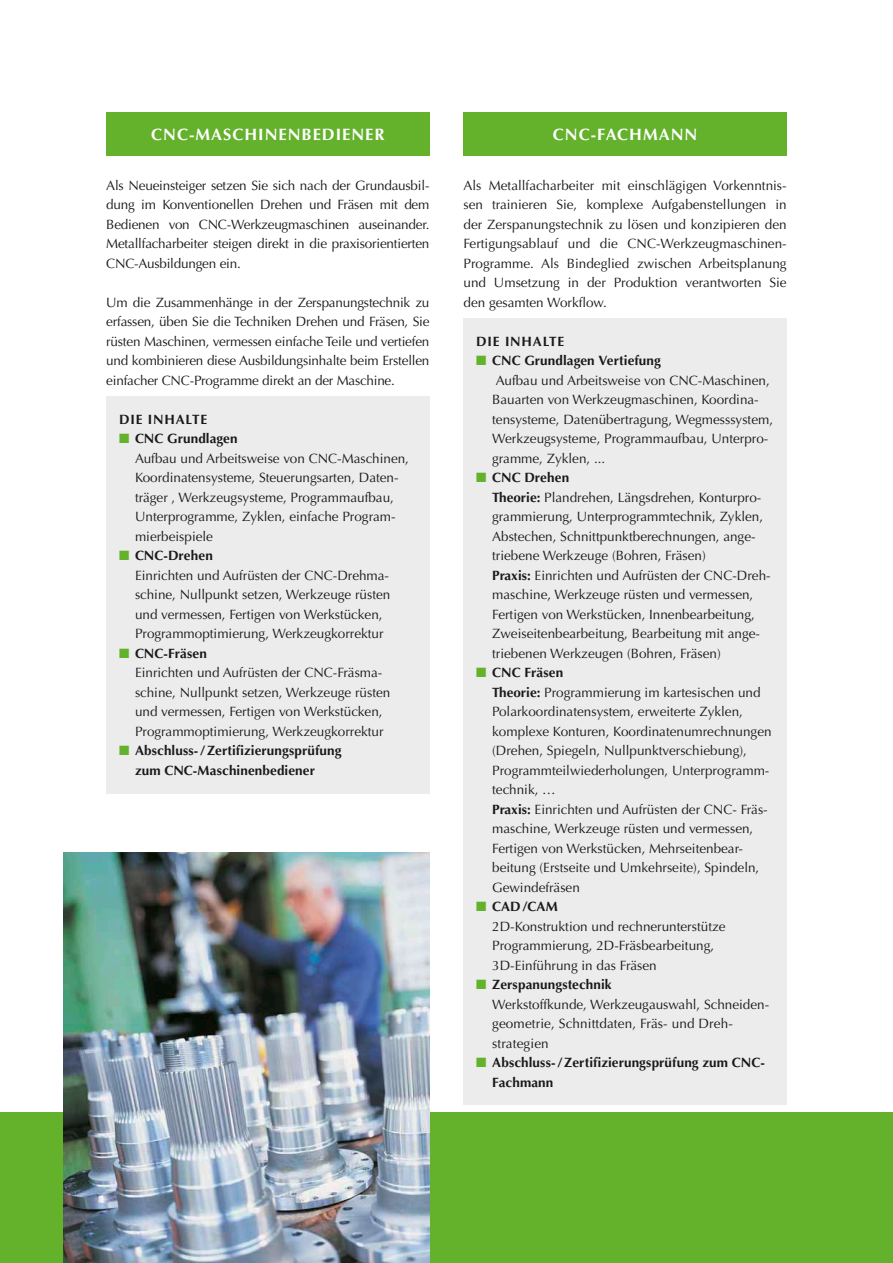
<style>
.page{position:relative;width:893px;height:1263px;background:#fff}
.page>*{position:absolute;margin:0;border:0;box-sizing:border-box;transform-origin:0 0}
.t1{font:700 16.5px "Optima LT Std";letter-spacing:.06em;color:#fff}
.t2{font:13.5px/19.5px "Optima LT Std";color:#1a1918}
.t3{font:700 13.5px/19.5px "Optima LT Std";letter-spacing:.01em;color:#1a1918}
.s1{color:#64b22c}
.s2{font-weight:700}
</style>
<div class="page">
<div style="left:0;top:1108px;width:893px;height:155px;background:#64b22c"></div>
<div style="left:0;top:1105px;width:893px;height:6px;background:#fff"></div>
<div style="left:106px;top:113px;width:323px;height:43px;background:#64b22c"></div>
<div style="left:463px;top:113px;width:324px;height:43px;background:#64b22c"></div>
<div style="left:106px;top:396px;width:323px;height:398px;background:#ececec"></div>
<div style="left:463px;top:318px;width:324px;height:786px;background:#ececec"></div>
<img style="left:64px;top:853px;width:365px;height:410px">
<p class="t1" style="left:151px;top:125px;width:72px">CNC-MASC</p>
<p class="t1" style="left:244px;top:125px;width:142px">HINENBEDIENER</p>
<p class="t1" style="left:553px;top:125px;width:131px">CNC-FACHmann</p>
<p class="t2" style="left:106px;top:175px;width:325px;text-align:justify">Als Neueinsteiger setzen Sie sich nach der Grundausbil&shy;dung im Konventionellen Drehen und Fräsen mit dem Bedienen von CNC-Werkzeugmaschinen auseinander.<br>Metallfacharbeiter steigen direkt in die praxisorientierten CNC-Ausbildungen ein.</p>
<p class="t2" style="left:106px;top:292px;width:325px;text-align:justify">U m die Zusammenhänge in der Zerspanungstechnik zu erfassen, üben Sie die Techniken Drehen und Fräsen, Sie rüsten Maschinen, vermessen einfache Teile und vertiefen und kombinieren diese Ausbildungsinhalte beim Erstellen einfacher CNC-Programme direkt an der Maschine.</p>
<p class="t3" style="left:119px;top:409px;width:82px">Die Inhalte</p>
<p class="t2" style="left:135px;top:429px;width:275px;text-indent:-16px"><span class="s1">■</span> <span class="s2">CNC Grundlagen<br></span>Aufbau und Arbeitsweise von CNC-Maschinen, Koordinatensysteme, Steuerungsarten, Daten&shy;träger , Werkzeugsysteme, Programmaufbau,<br>U nterprogramme, Zyklen, einfache Program&shy;mierbeispiele</p>
<p class="t2" style="left:135px;top:546px;width:257px;text-indent:-16px"><span class="s1">■</span> <span class="s2">CNC-Drehen<br></span>Einrichten und Aufrüsten der CNC-Drehma&shy;schine, Nullpunkt setzen, Werkzeuge rüsten und vermessen, Fertigen von Werkstücken, Programmoptimierung, Werkzeugkorrektur</p>
<p class="t2" style="left:135px;top:643px;width:257px;text-indent:-16px"><span class="s1">■</span> <span class="s2">CNC-Fräsen<br></span>Einrichten und Aufrüsten der CNC-Fräsma&shy;schine, Nullpunkt setzen, Werkzeuge rüsten und vermessen, Fertigen von Werkstücken, Programmoptimierung, Werkzeugkorrektur</p>
<p class="t3" style="left:135px;top:741px;width:208px;text-indent:-16px"><span class="s1">■</span> Abschluss-/Zertifizierungsprüfung zum CNC-Maschinenbediener</p>
<p class="t2" style="left:463px;top:175px;width:325px;text-align:justify">Als Metallfacharbeiter mit einschlägigen Vorkenntnis&shy;sen trainieren Sie, komplexe Aufgabenstellungen in der Zerspanungstechnik zu lösen und konzipieren den Fertigungsablauf und die CNC-Werkzeugmaschinen-Programme. Als Bindeglied zwischen Arbeitsplanung und U msetzung in der Produktion verantworten Sie den gesamten Workflow.</p>
<p class="t3" style="left:476px;top:331px;width:82px">Die Inhalte</p>
<p class="t2" style="left:492px;top:351px;width:282px;text-indent:-16px"><span class="s1">■</span> <span class="s2">CNC Grundlagen Vertiefung<br></span>Aufbau und Arbeitsweise von CNC-Maschinen, Bauarten von Werkzeugmaschinen, Koordina&shy;tensysteme, Datenübertragung, Wegmesssystem, Werkzeugsysteme, Programmaufbau, U nterpro&shy;gramme, Zyklen, ...</p>
<p class="t2" style="left:492px;top:468px;width:280px;text-indent:-16px"><span class="s1">■</span> <span class="s2">CNC Drehen<br>Theorie:</span> Plandrehen, Längsdrehen, Konturpro&shy;grammierung, U nterprogrammtechnik, Zyklen, Abstechen, Schnittpunktberechnungen, ange&shy;triebene Werkzeuge (Bohren, Fräsen)<br><span class="s2">Praxis:</span> Einrichten und Aufrüsten der CNC-Dreh&shy;maschine, Werkzeuge rüsten und vermessen, Fertigen von Werkstücken, Innenbearbeitung, Zweiseitenbearbeitung, Bearbeitung mit ange&shy;triebenen Werkzeugen (Bohren, Fräsen)</p>
<p class="t2" style="left:492px;top:663px;width:281px;text-indent:-16px"><span class="s1">■</span> <span class="s2">CNC Fräsen<br>Theorie:</span> Programmierung im kartesischen und Polarkoordinatensystem, erweiterte Zyklen, komplexe Konturen, Koordinatenumrechnungen (Drehen, Spiegeln, Nullpunktverschiebung), Programmteilwiederholungen, U nterprogramm&shy;technik, …<br><span class="s2">Praxis:</span> Einrichten und Aufrüsten der CNC- Fräs&shy;maschine, Werkzeuge rüsten und vermessen, Fertigen von Werkstücken, Mehrseitenbear&shy;beitung (Erstseite und U mkehrseite), Spindeln, Gewindefräsen</p>
<p class="t2" style="left:492px;top:897px;width:235px;text-indent:-16px"><span class="s1">■</span><span class="s2">CAD/CAM<br></span>2D-Konstruktion und rechnerunterstütze<br>Programmierung, 2D-Fräsbearbeitung,<br>3D-Einführung in das Fräsen</p>
<p class="t2" style="left:492px;top:975px;width:277px;text-indent:-16px"><span class="s1">■</span> <span class="s2">Zerspanungstechnik<br></span>Werkstoffkunde, Werkzeugauswahl, Schneiden&shy;geometrie, Schnittdaten, Fräs- und Dreh&shy;strategien</p>
<p class="t3" style="left:492px;top:1053px;width:274px;text-indent:-16px"><span class="s1">■</span> Abschluss-/Zertifizierungsprüfung zum CNC-<br>Fachmann</p>
</div>
